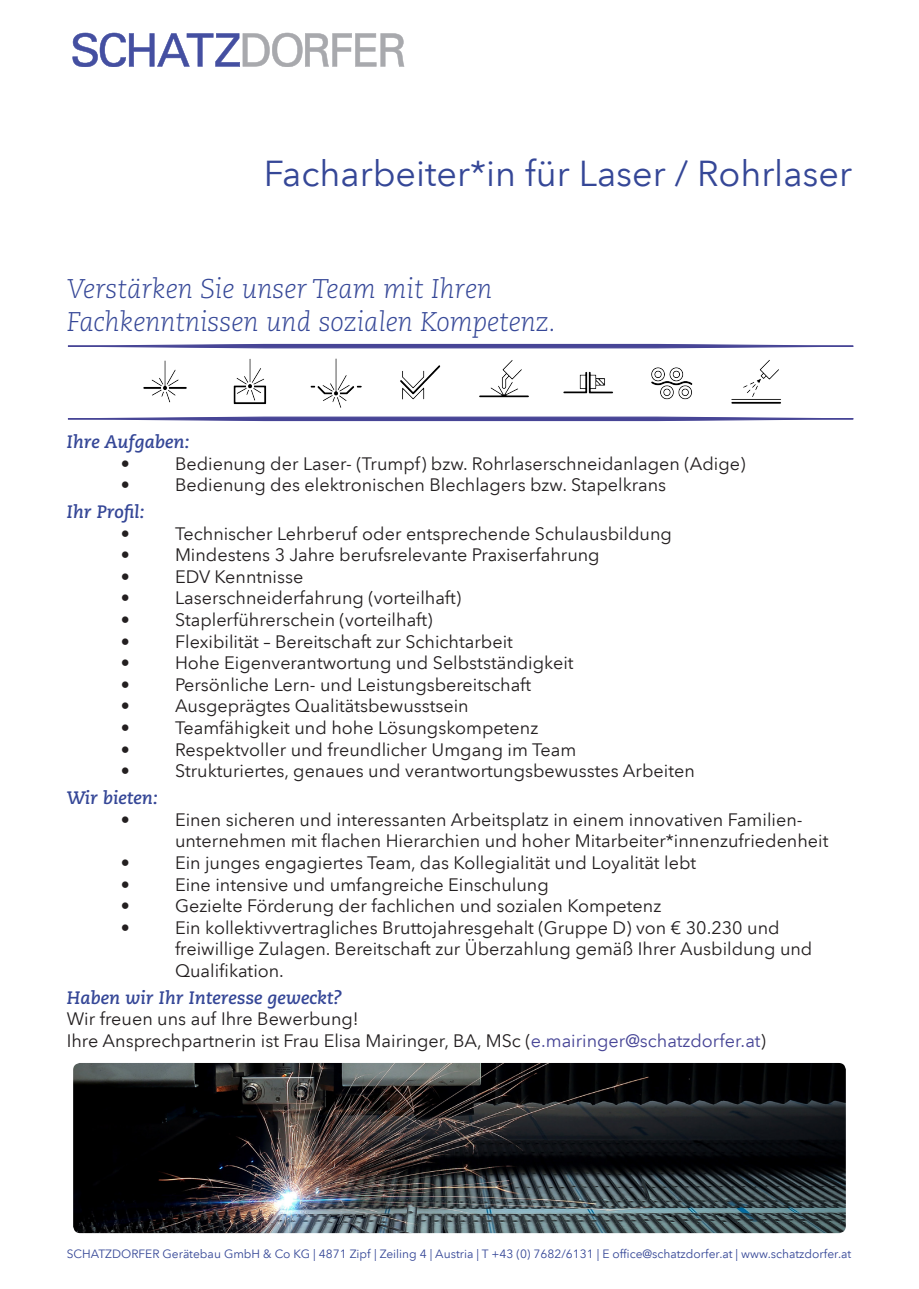
<style>
.page{position:relative;width:919px;height:1289px;background:#fff}
.page>*{position:absolute;margin:0;border:0;box-sizing:border-box;transform-origin:0 0}
.t1{font:36px "Avenir Next LT Pro";color:#354797}
.t2{font:italic 300 27px/32.4px "Caecilia LT Pro 46";color:#354797}
.t3{font:18px/21.6px "Avenir Next LT Pro";color:#231f20}
.t4{font:italic 700 18px "Caecilia LT Pro 76";color:#354797}
.t5{font:12px "Avenir Next LT Pro";color:#354797}
.s1{color:#474596}
</style>
<div class="page">
<svg style="left:72px;top:33px;width:332px;height:34px"></svg>
<svg style="left:67px;top:343px;width:787px;height:6px"></svg>
<img style="left:143px;top:360px;width:44px;height:43px">
<img style="left:233px;top:358px;width:34px;height:47px">
<img style="left:731px;top:360px;width:50px;height:44px">
<img style="left:651px;top:367px;width:42px;height:33px">
<img style="left:563px;top:371px;width:50px;height:23px">
<img style="left:310px;top:358px;width:51px;height:50px">
<img style="left:400px;top:365px;width:41px;height:35px">
<img style="left:479px;top:360px;width:50px;height:38px">
<svg style="left:67px;top:416px;width:787px;height:5px;background:#7977b2"></svg>
<img style="left:73px;top:1063px;width:772px;height:170px">
<p class="t1" style="left:264px;top:152px;width:590px">Facharbeiter*in für Laser / Rohrlaser</p>
<p class="t2" style="left:67px;top:273px;width:491px">Verstärken Sie unser Team mit Ihren<br>Fachkenntnissen und sozialen Kompetenz.</p>
<p class="t4" style="left:67px;top:430px;width:124px">Ihre Aufgaben:</p>
<p class="t3" style="left:121px;top:452px;width:10px">•</p>
<p class="t3" style="left:175px;top:452px;width:572px">Bedienung der Laser- (Trumpf) bzw. Rohrlaserschneidanlagen (Adige)</p>
<p class="t3" style="left:121px;top:474px;width:10px">•</p>
<p class="t3" style="left:175px;top:474px;width:492px">Bedienung des elektronischen Blechlagers bzw. Stapelkrans</p>
<p class="t4" style="left:67px;top:500px;width:79px">Ihr Profil:</p>
<p class="t3" style="left:121px;top:522px;width:10px">•</p>
<p class="t3" style="left:175px;top:522px;width:498px">Technischer Lehrberuf oder entsprechende Schulausbildung</p>
<p class="t3" style="left:121px;top:544px;width:10px">•</p>
<p class="t3" style="left:175px;top:544px;width:426px">Mindestens 3 Jahre berufsrelevante Praxiserfahrung</p>
<p class="t3" style="left:121px;top:565px;width:10px">•</p>
<p class="t3" style="left:175px;top:565px;width:130px">EDV Kenntnisse</p>
<p class="t3" style="left:121px;top:587px;width:10px">•</p>
<p class="t3" style="left:175px;top:587px;width:288px">Laserschneiderfahrung (vorteilhaft)</p>
<p class="t3" style="left:121px;top:609px;width:10px">•</p>
<p class="t3" style="left:175px;top:609px;width:259px">Staplerführerschein (vorteilhaft)</p>
<p class="t3" style="left:121px;top:630px;width:10px">•</p>
<p class="t3" style="left:175px;top:630px;width:339px">Flexibilität – Bereitschaft zur Schichtarbeit</p>
<p class="t3" style="left:121px;top:652px;width:10px">•</p>
<p class="t3" style="left:175px;top:652px;width:400px">Hohe Eigenverantwortung und Selbstständigkeit</p>
<p class="t3" style="left:121px;top:673px;width:10px">•</p>
<p class="t3" style="left:175px;top:673px;width:357px">Persönliche Lern- und Leistungsbereitschaft</p>
<p class="t3" style="left:121px;top:695px;width:10px">•</p>
<p class="t3" style="left:175px;top:695px;width:295px">Ausgeprägtes Qualitätsbewusstsein</p>
<p class="t3" style="left:121px;top:717px;width:10px">•</p>
<p class="t3" style="left:175px;top:717px;width:365px">Teamfähigkeit und hohe Lösungskompetenz</p>
<p class="t3" style="left:121px;top:738px;width:10px">•</p>
<p class="t3" style="left:175px;top:738px;width:403px">Respektvoller und freundlicher Umgang im Team</p>
<p class="t3" style="left:121px;top:760px;width:10px">•</p>
<p class="t3" style="left:175px;top:760px;width:521px">Strukturiertes, genaues und verantwortungsbewusstes Arbeiten</p>
<p class="t4" style="left:67px;top:786px;width:93px">Wir bieten:</p>
<p class="t3" style="left:121px;top:808px;width:10px">•</p>
<p class="t3" style="left:175px;top:808px;width:655px">Einen sicheren und interessanten Arbeitsplatz in einem innovativen Familien&shy;unternehmen mit flachen Hierarchien und hoher Mitarbeiter*innenzufriedenheit</p>
<p class="t3" style="left:121px;top:851px;width:10px">•</p>
<p class="t3" style="left:175px;top:851px;width:522px">Ein junges engagiertes Team, das Kollegialität und Loyalität lebt</p>
<p class="t3" style="left:121px;top:873px;width:10px">•</p>
<p class="t3" style="left:175px;top:873px;width:375px">Eine intensive und umfangreiche Einschulung</p>
<p class="t3" style="left:121px;top:895px;width:10px">•</p>
<p class="t3" style="left:175px;top:895px;width:488px">Gezielte Förderung der fachlichen und sozialen Kompetenz</p>
<p class="t3" style="left:121px;top:916px;width:10px">•</p>
<p class="t3" style="left:175px;top:916px;width:639px">Ein kollektivvertragliches Bruttojahresgehalt (Gruppe D) von € 30.230 und freiwillige Zulagen. Bereitschaft zur Überzahlung gemäß Ihrer Ausbildung und<br>Qualifikation.</p>
<p class="t4" style="left:67px;top:985px;width:277px">Haben wir Ihr Interesse geweckt?</p>
<p class="t3" style="left:67px;top:1008px;width:700px">Wir freuen uns auf Ihre Bewerbung!<br>Ihre Ansprechpartnerin ist Frau Elisa Mairinger, BA, MSc (<span class="s1">e.mairinger@schatzdorfer.at</span>)</p>
<p class="t5" style="left:67px;top:1246px;width:785px">SCHATZDORFER Gerätebau GmbH &amp; Co KG | 4871 Zipf | Zeiling 4 | Austria | T +43 (0) 7682/6131 | E office@schatzdorfer.at | www.schatzdorfer.at</p>
</div>
